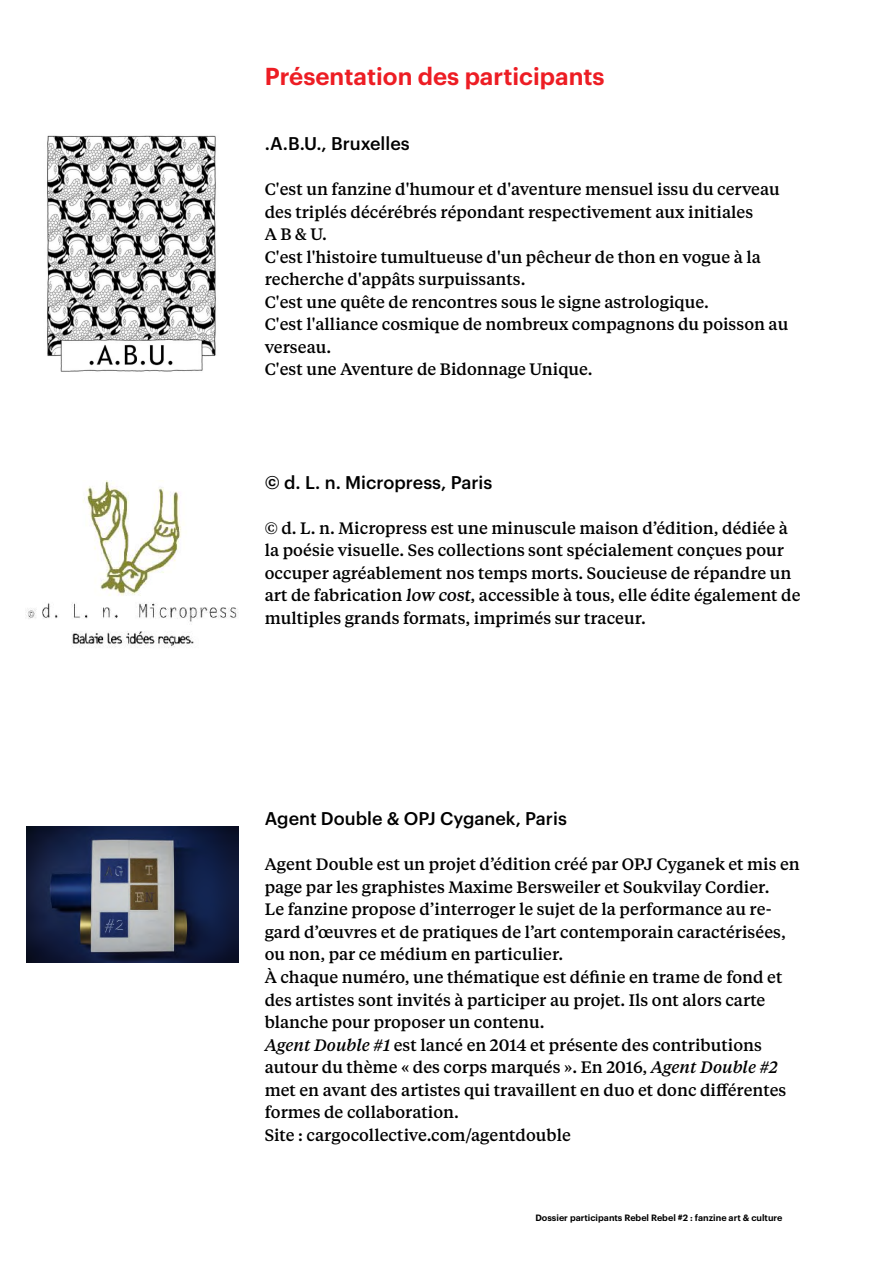
<style>
.page{position:relative;width:893px;height:1263px;background:#fff}
.page>*{position:absolute;margin:0;border:0;box-sizing:border-box;transform-origin:0 0}
.t1{font:600 24px "Graphik";color:#ed1d24}
.t2{font:500 18px "Graphik";color:#000}
.t3{font:500 16.5px/22.5px "Tiempos Text";color:#000}
.t4{font:600 9px "Graphik";color:#000}
.s1{font-style:italic}
</style>
<div class="page">
<img style="left:26px;top:826px;width:213px;height:136px">
<img style="left:26px;top:480px;width:212px;height:168px">
<img style="left:47px;top:135px;width:169px;height:237px">
<h1 class="t1" style="left:265px;top:58px;width:341px">Présentation des participants</h1>
<p class="t2" style="left:265px;top:130px;width:147px">.A.B.U., Bruxelles</p>
<p class="t3" style="left:265px;top:177px;width:525px">C'est un fanzine d'humour et d'aventure mensuel issu du cerveau des triplés décérébrés répondant respectivement aux initiales<br>A B &amp; U.<br>C'est l'histoire tumultueuse d'un pêcheur de thon en vogue à la recherche d'appâts surpuissants.<br>C'est une quête de rencontres sous le signe astrologique.<br>C'est l'alliance cosmique de nombreux compagnons du poisson au verseau.<br>C'est une Aventure de Bidonnage Unique.</p>
<p class="t2" style="left:265px;top:469px;width:229px">© d. L. n. Micropress, Paris</p>
<p class="t3" style="left:265px;top:516px;width:537px">© d. L. n. Micropress est une minuscule maison d’édition, dédiée à la poésie visuelle. Ses collections sont spécialement conçues pour occuper agréablement nos temps morts. Soucieuse de répandre un art de fabrication low cost, accessible à tous, elle édite également de multiples grands formats, imprimés sur traceur.</p>
<p class="t2" style="left:265px;top:805px;width:304px">Agent Double &amp; OPJ Cyganek, Paris</p>
<p class="t3" style="left:265px;top:852px;width:537px">Agent Double est un projet d’édition créé par OPJ Cyganek et mis en page par les graphistes Maxime Bersweiler et Soukvilay Cordier.<br>Le fanzine propose d’interroger le sujet de la performance au re&shy;gard d’œuvres et de pratiques de l’art contemporain caractérisées, ou non, par ce médium en particulier.<br>À chaque numéro, une thématique est définie en trame de fond et des artistes sont invités à participer au projet. Ils ont alors carte blanche pour proposer un contenu.<br><span class="s1">Agent Double #1</span> est lancé en 2014 et présente des contributions autour du thème « des corps marqués ». En 2016, <span class="s1">Agent Double #2 </span>met en avant des artistes qui travaillent en duo et donc différentes formes de collaboration.<br>Site : cargocollective.com/agentdouble</p>
<p class="t4" style="left:535px;top:1211px;width:249px">Dossier participants Rebel Rebel #2 : fanzine art &amp; culture</p>
</div>
